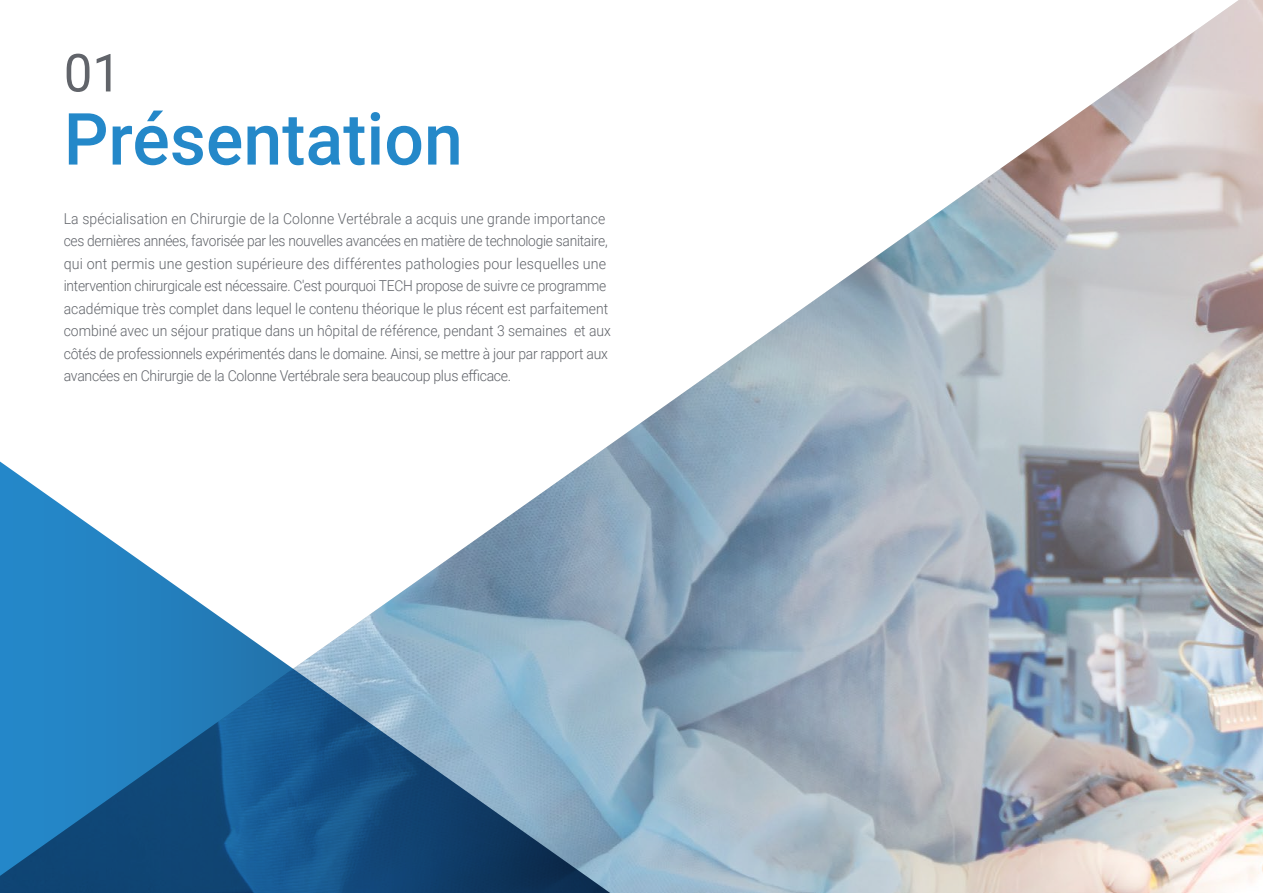
<style>
.page{position:relative;width:1263px;height:893px;background:#fff}
.page>*{position:absolute;margin:0;border:0;box-sizing:border-box;transform-origin:0 0}
.t1{font:500 72px "Roboto";color:#2488c9}
.t2{font:52.5px "Roboto";color:#61646a}
.t3{font:300 15px/22.5px "Roboto";letter-spacing:-.01em;color:#61646a;scale:.93 1}
</style>
<div class="page">
<img style="left:608px;top:0;width:655px;height:893px">
<svg style="left:0;top:446px;width:640px;height:447px"></svg>
<h2 class="t2" style="left:64px;top:36px;width:59px">01</h2>
<h1 class="t1" style="left:64px;top:89px;width:401px">Présentation</h1>
<p class="t3" style="left:64px;top:207px;width:590px">La spécialisation en Chirurgie de la Colonne Vertébrale a acquis une grande importance ces dernières années, favorisée par les nouvelles avancées en matière de technologie sanitaire, qui ont permis une gestion supérieure des différentes pathologies pour lesquelles une intervention chirurgicale est nécessaire. C'est pourquoi TECH propose de suivre ce programme académique très complet dans lequel le contenu théorique le plus récent est parfaitement combiné avec un séjour pratique dans un hôpital de référence, pendant 3 semaines et aux côtés de professionnels expérimentés dans le domaine. Ainsi, se mettre à jour par rapport aux avancées en Chirurgie de la Colonne Vertébrale sera beaucoup plus efficace.</p>
</div>
